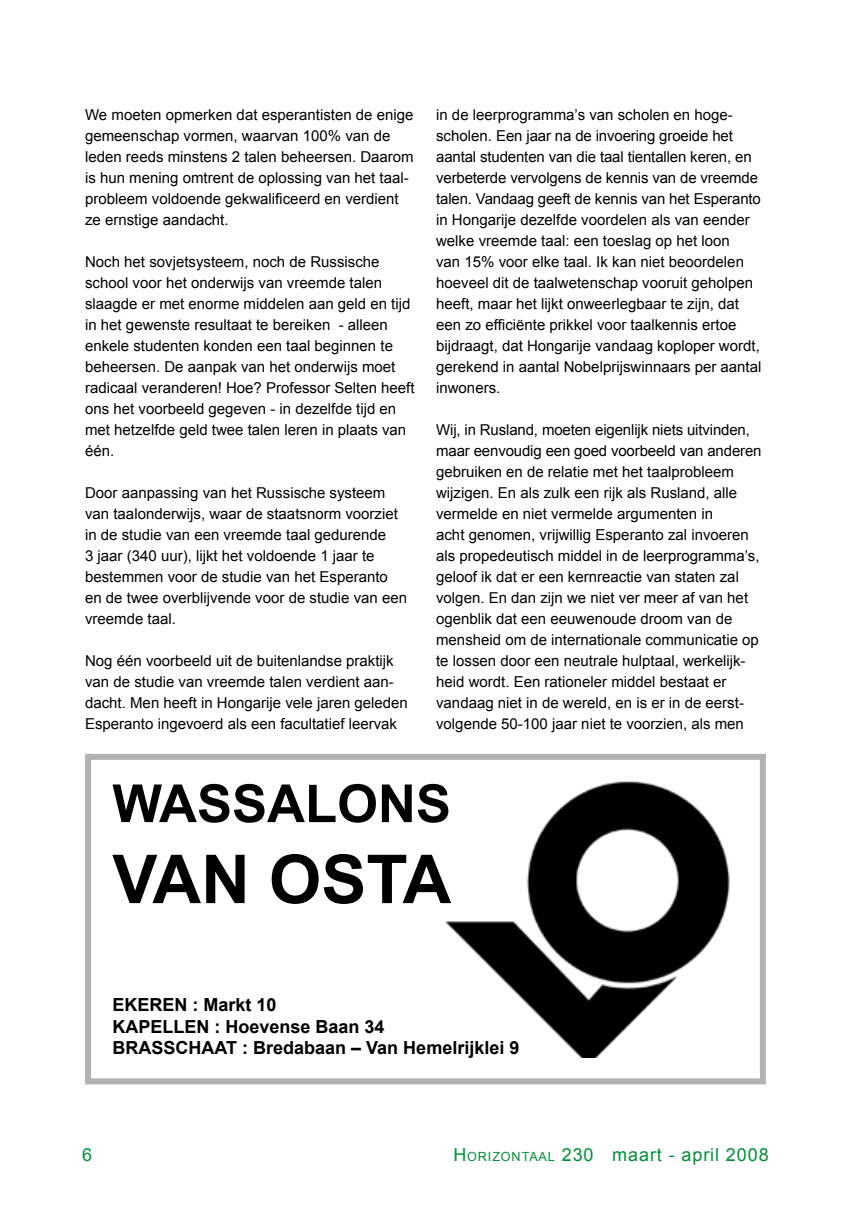
<style>
.page{position:relative;width:851px;height:1212px;background:#fff}
.page>*{position:absolute;margin:0;border:0;box-sizing:border-box;transform-origin:0 0}
.t1{font:700 67.5px "Arial";color:#000}
.t2{font:700 52.5px "Arial";color:#000}
.t3{font:700 18px/21.6px "Arial";color:#000}
.t4{font:18px "Arial";letter-spacing:.05em;color:#009036}
.t5{font:15px/21px "Arial";color:#000}
.s1{font-size:12.6px}
</style>
<div class="page">
<img style="left:446px;top:781px;width:284px;height:276px">
<div style="left:85px;top:754px;width:680px;height:330px;border:6px solid #b1b2b4"></div>
<p class="t5" style="left:85px;top:104px;width:330px">We moeten opmerken dat esperantisten de enige gemeenschap vormen, waarvan 100% van de leden reeds minstens 2 talen beheersen. Daarom is hun mening omtrent de oplossing van het taal-- probleem voldoende gekwalificeerd en verdient ze ernstige aandacht.</p>
<p class="t5" style="left:85px;top:251px;width:331px">Noch het sovjetsysteem, noch de Russische school voor het onderwijs van vreemde talen slaagde er met enorme middelen aan geld en tijd in het gewenste resultaat te bereiken - alleen enkele studenten konden een taal beginnen te beheersen. De aanpak van het onderwijs moet radicaal veranderen! Hoe? Professor Selten heeft ons het voorbeeld gegeven - in dezelfde tijd en met hetzelfde geld twee talen leren in plaats van één.</p>
<p class="t5" style="left:85px;top:482px;width:323px">Door aanpassing van het Russische systeem van taalonderwijs, waar de staatsnorm voorziet in de studie van een vreemde taal gedurende<br>3 jaar (340 uur), lijkt het voldoende 1 jaar te bestemmen voor de studie van het Esperanto en de twee overblijvende voor de studie van een vreemde taal.</p>
<p class="t5" style="left:85px;top:650px;width:324px">Nog één voorbeeld uit de buitenlandse praktijk van de studie van vreemde talen verdient aan-- dacht. Men heeft in Hongarije vele jaren geleden Esperanto ingevoerd als een facultatief leervak</p>
<p class="t5" style="left:436px;top:104px;width:327px">in de leerprogramma’s van scholen en hoge-- scholen. Een jaar na de invoering groeide het aantal studenten van die taal tientallen keren, en verbeterde vervolgens de kennis van de vreemde talen. Vandaag geeft de kennis van het Esperanto in Hongarije dezelfde voordelen als van eender welke vreemde taal: een toeslag op het loon<br>van 15% voor elke taal. Ik kan niet beoordelen hoeveel dit de taalwetenschap vooruit geholpen heeft, maar het lijkt onweerlegbaar te zijn, dat een zo efficiënte prikkel voor taalkennis ertoe bijdraagt, dat Hongarije vandaag koploper wordt, gerekend in aantal Nobelprijswinnaars per aantal inwoners.</p>
<p class="t5" style="left:436px;top:419px;width:327px">Wij, in Rusland, moeten eigenlijk niets uitvinden, maar eenvoudig een goed voorbeeld van anderen gebruiken en de relatie met het taalprobleem wijzigen. En als zulk een rijk als Rusland, alle vermelde en niet vermelde argumenten in<br>acht genomen, vrijwillig Esperanto zal invoeren als propedeutisch middel in de leerprogramma’s, geloof ik dat er een kernreactie van staten zal volgen. En dan zijn we niet ver meer af van het ogenblik dat een eeuwenoude droom van de mensheid om de internationale communicatie op te lossen door een neutrale hulptaal, werkelijk&shy;heid wordt. Een rationeler middel bestaat er vandaag niet in de wereld, en is er in de eerst&shy;volgende 50-100 jaar niet te voorzien, als men</p>
<h2 class="t2" style="left:112px;top:769px;width:340px">WASSALONS</h2>
<h1 class="t1" style="left:112px;top:835px;width:340px">VAN OSTA</h1>
<p class="t3" style="left:112px;top:994px;width:408px">EKEREN : Markt 10<br>KAPELLEN : Hoevense Baan 34<br>BRASSCHAAT : Bredabaan – Van Hemelrijklei 9</p>
<p class="t4" style="left:453px;top:1143px;width:317px">H<span class="s1">orizontaal</span> 230 maart - april 2008</p>
</div>
